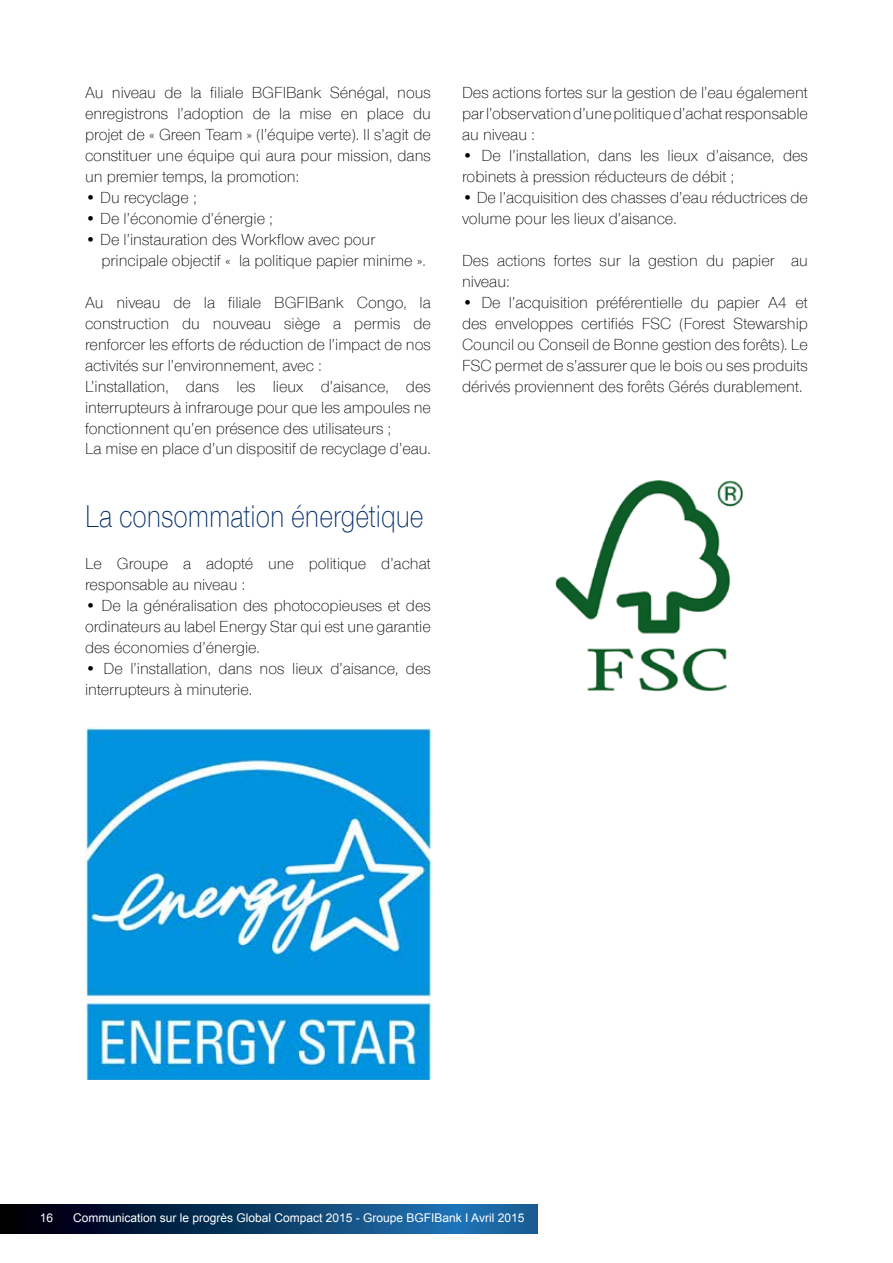
<style>
.page{position:relative;width:893px;height:1263px;background:#fff}
.page>*{position:absolute;margin:0;border:0;box-sizing:border-box;transform-origin:0 0}
.t1{font:300 32.4px "Nimbus San Nov T";color:#002b68;scale:.83 1}
.t2{font:300 16.5px/21px "Nimbus San Nov T";color:#000}
.t3{font:12px "Arial";color:#fff}
</style>
<div class="page">
<img style="left:85px;top:728px;width:346px;height:351px">
<img style="left:555px;top:480px;width:188px;height:212px">
<svg style="left:0;top:1205px;width:537px;height:29px;background:#0c3964"></svg>
<p class="t2" style="left:85px;top:82px;width:347px;text-align:justify">Au niveau de la filiale BGFIBank Sénégal, nous enregistrons l’adoption de la mise en place du projet de « Green Team » (l’équipe verte). Il s’agit de constituer une équipe qui aura pour mission, dans un premier temps, la promotion:</p>
<p class="t2" style="left:85px;top:187px;width:113px">• Du recyclage ;</p>
<p class="t2" style="left:85px;top:208px;width:189px">• De l’économie d’énergie ;</p>
<p class="t2" style="left:102px;top:229px;width:326px;text-indent:-16px">• De l’instauration des Workflow avec pour principale objectif « la politique papier minime ».</p>
<p class="t2" style="left:85px;top:293px;width:347px">Au niveau de la filiale BGFIBank Congo, la construction du nouveau siège a permis de renforcer les efforts de réduction de l’impact de nos activités sur l’environnement, avec :<br>L’installation, dans les lieux d’aisance, des interrupteurs à infrarouge pour que les ampoules ne fonctionnent qu’en présence des utilisateurs ;<br>La mise en place d’un dispositif de recyclage d’eau.</p>
<h1 class="t1" style="left:85px;top:498px;width:410px">La consommation énergétique</h1>
<p class="t2" style="left:85px;top:553px;width:347px">Le Groupe a adopté une politique d’achat responsable au niveau :</p>
<p class="t2" style="left:85px;top:595px;width:347px;text-align:justify">• De la généralisation des photocopieuses et des ordinateurs au label Energy Star qui est une garantie des économies d’énergie.</p>
<p class="t2" style="left:85px;top:658px;width:347px">• De l’installation, dans nos lieux d’aisance, des interrupteurs à minuterie.</p>
<p class="t2" style="left:462px;top:82px;width:347px;text-align:justify">Des actions fortes sur la gestion de l’eau également par l’observation d’une politique d’achat responsable au niveau :</p>
<p class="t2" style="left:462px;top:145px;width:347px">• De l’installation, dans les lieux d’aisance, des robinets à pression réducteurs de débit ;</p>
<p class="t2" style="left:462px;top:187px;width:347px">• De l’acquisition des chasses d’eau réductrices de volume pour les lieux d’aisance.</p>
<p class="t2" style="left:462px;top:250px;width:347px">Des actions fortes sur la gestion du papier au niveau:</p>
<p class="t2" style="left:462px;top:292px;width:347px;text-align:justify">• De l’acquisition préférentielle du papier A4 et des enveloppes certifiés FSC (Forest Stewarship Council ou Conseil de Bonne gestion des forêts). Le FSC permet de s’assurer que le bois ou ses produits dérivés proviennent des forêts Gérés durablement.</p>
<p class="t3" style="left:40px;top:1210px;width:15px">16</p>
<p class="t3" style="left:73px;top:1210px;width:453px">Communication sur le progrès Global Compact 2015 - Groupe BGFIBank I Avril 2015</p>
</div>
